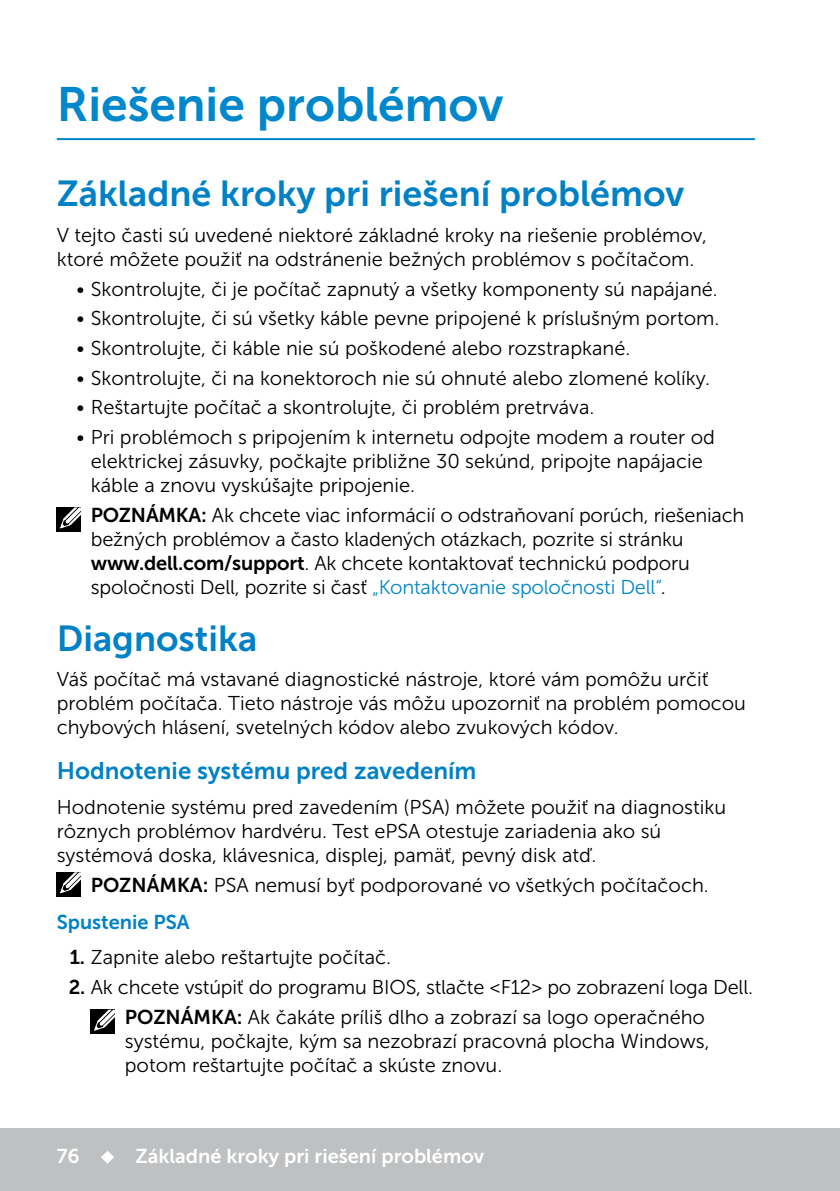
<style>
.page{position:relative;width:840px;height:1191px;background:#fff}
.page>*{position:absolute;margin:0;border:0;box-sizing:border-box;transform-origin:0 0}
.t1{font:48px "Museo Sans For Dell 700";color:#0087cc}
.Head1{font:36px "Museo Sans For Dell 700";color:#0081c6}
.Head2{font:24px "Museo Sans For Dell 700";color:#0081c6}
.Note{font:20px/24px "Museo Sans For Dell 300";color:#000}
.Paragraph{font:20px/24px "Museo Sans For Dell 300";color:#000}
.Note_indent{font:20px/24px "Museo Sans For Dell 300";color:#000}
.Page_No_L{font:20px "Museo Sans For Dell 700";color:#fff}
.Head3{font:20px "Museo Sans For Dell 700";color:#0081c6}
.s1{font-family:"Museo Sans For Dell 700"}
.s2{color:#0087cc}
.s3{font-style:italic}
</style>
<div class="page">
<div style="left:0;top:1128px;width:839px;height:63px;background:#bec0c2"></div>
<hr style="left:57px;top:138px;width:697px;height:2px;background:#0087cc">
<div style="left:57px;top:507px;width:24px;height:25px;background:#000"></div>
<svg style="left:60px;top:507px;width:21px;height:22px"></svg>
<div style="left:57px;top:872px;width:24px;height:24px;background:#000"></div>
<svg style="left:60px;top:872px;width:21px;height:22px"></svg>
<div style="left:91px;top:1009px;width:24px;height:25px;background:#000"></div>
<svg style="left:94px;top:1009px;width:21px;height:22px"></svg>
<p class="t1" style="left:57px;top:78px;width:448px">Riešenie problémov</p>
<p class="Head1" style="left:57px;top:174px;width:628px">Základné kroky pri riešení problémov</p>
<p class="Paragraph" style="left:57px;top:223px;width:651px">V tejto časti sú uvedené niektoré základné kroky na riešenie problémov, ktoré môžete použiť na odstránenie bežných problémov s počítačom.</p>
<p class="Note" style="left:77px;top:277px;width:642px">• Skontrolujte, či je počítač zapnutý a všetky komponenty sú napájané.</p>
<p class="Note" style="left:77px;top:306px;width:644px">• Skontrolujte, či sú všetky káble pevne pripojené k príslušným portom.</p>
<p class="Note" style="left:77px;top:336px;width:555px">• Skontrolujte, či káble nie sú poškodené alebo rozstrapkané.</p>
<p class="Note" style="left:77px;top:366px;width:634px">• Skontrolujte, či na konektoroch nie sú ohnuté alebo zlomené kolíky.</p>
<p class="Note" style="left:77px;top:395px;width:519px">• Reštartujte počítač a skontrolujte, či problém pretrváva.</p>
<p class="Note" style="left:91px;top:425px;width:625px;text-indent:-14px">• Pri problémoch s pripojením k internetu odpojte modem a router od elektrickej zásuvky, počkajte približne 30 sekúnd, pripojte napájacie káble a znovu vyskúšajte pripojenie.</p>
<p class="Note" style="left:91px;top:503px;width:654px"><span class="s1">POZNÁMKA:</span> Ak chcete viac informácií o odstraňovaní porúch, riešeniach bežných problémov a často kladených otázkach, pozrite si stránku <span class="s1">www.dell.com/support</span>. Ak chcete kontaktovať technickú podporu spoločnosti Dell, pozrite si časť <span class="s2">„Kontaktovanie spoločnosti Dell“</span><span class="s3">.</span></p>
<p class="Head1" style="left:57px;top:618px;width:202px">Diagnostika</p>
<p class="Paragraph" style="left:57px;top:667px;width:690px">Váš počítač má vstavané diagnostické nástroje, ktoré vám pomôžu určiť problém počítača. Tieto nástroje vás môžu upozorniť na problém pomocou chybových hlásení, svetelných kódov alebo zvukových kódov.</p>
<p class="Head2" style="left:57px;top:757px;width:421px">Hodnotenie systému pred zavedením</p>
<p class="Paragraph" style="left:57px;top:795px;width:670px">Hodnotenie systému pred zavedením (PSA) môžete použiť na diagnostiku rôznych problémov hardvéru. Test ePSA otestuje zariadenia ako sú systémová doska, klávesnica, displej, pamäť, pevný disk atď.</p>
<p class="Note" style="left:91px;top:873px;width:619px"><span class="s1">POZNÁMKA:</span> PSA nemusí byť podporované vo všetkých počítačoch.</p>
<p class="Head3" style="left:57px;top:911px;width:134px">Spustenie PSA</p>
<p class="Note" style="left:70px;top:945px;width:323px"><span class="s1">1.</span> Zapnite alebo reštartujte počítač.</p>
<p class="Note" style="left:69px;top:975px;width:685px"><span class="s1">2.</span> Ak chcete vstúpiť do programu BIOS, stlačte &lt;F12&gt; po zobrazení loga Dell.</p>
<p class="Note_indent" style="left:125px;top:1005px;width:586px"><span class="s1">POZNÁMKA:</span> Ak čakáte príliš dlho a zobrazí sa logo operačného systému, počkajte, kým sa nezobrazí pracovná plocha Windows, potom reštartujte počítač a skúste znovu.</p>
<p class="Page_No_L" style="left:57px;top:1144px;width:429px">76 ◆ Základné kroky pri riešení problémov</p>
</div>
